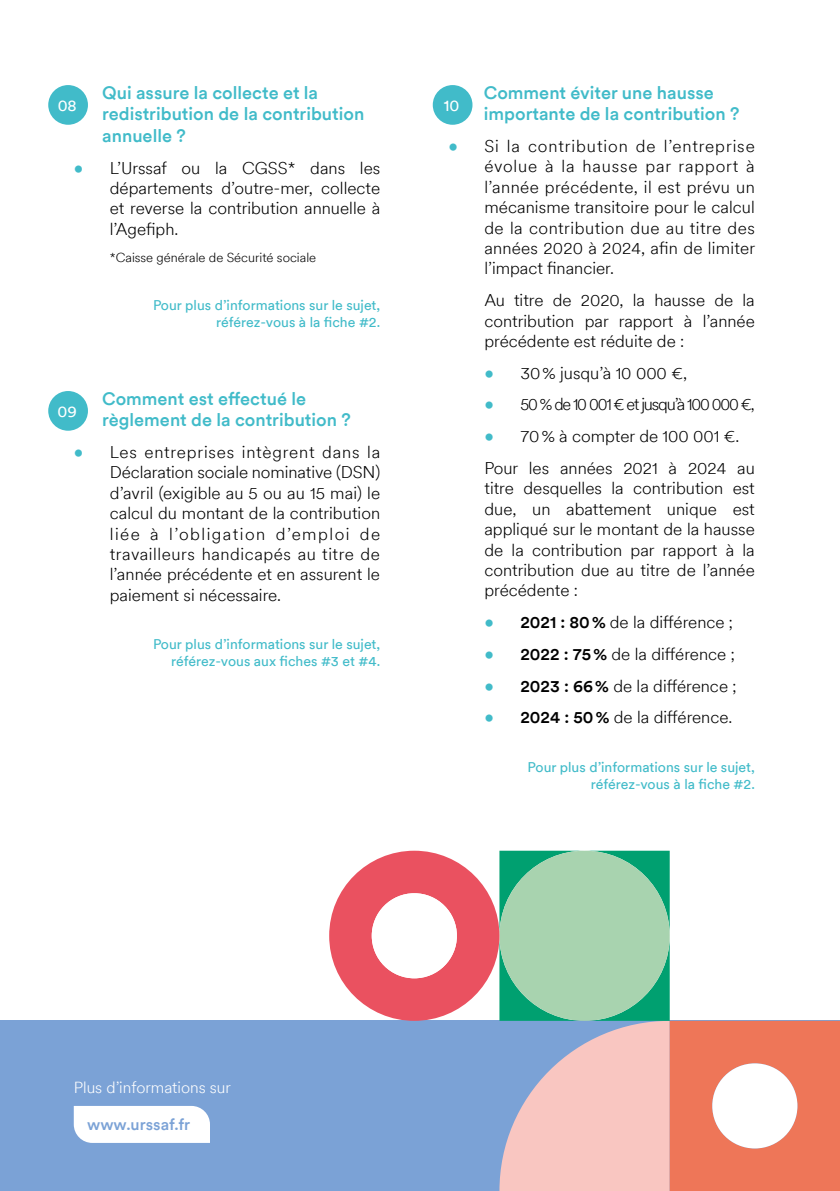
<style>
.page{position:relative;width:840px;height:1191px;background:#fff}
.page>*{position:absolute;margin:0;border:0;box-sizing:border-box;transform-origin:0 0}
.t1{font:500 18px/21.6px "Circular";color:#41bbc9}
.t2{font:300 17px/20.4px "Circular";color:#000;text-align:justify}
.t3{font:300 17px "Circular";letter-spacing:-.07em;color:#000;scale:.95 1}
.t4{font:300 16px "Circular";color:#fff}
.t5{font:500 16px "Circular";color:#7ba2d6}
.t6{font:16px "Circular";color:#fff}
.t7{font:14px "Circular";color:#41bbc9}
.t8{font:300 13px "Circular";color:#000}
.s1{font-weight:400;color:#41bbc9}
.s2{font-weight:500}
</style>
<div class="page">
<div style="left:0;top:1020px;width:839px;height:171px;background:#7ba2d6"></div>
<div style="left:74px;top:1106px;width:136px;height:36px;background:#fff"></div>
<div style="left:48px;top:391px;width:40px;height:40px;background:#41bbc9;border-radius:50%"></div>
<div style="left:48px;top:85px;width:40px;height:40px;background:#41bbc9;border-radius:50%"></div>
<div style="left:432px;top:85px;width:40px;height:40px;background:#41bbc9;border-radius:50%"></div>
<svg style="left:329px;top:850px;width:510px;height:341px"></svg>
<div style="left:371px;top:893px;width:85px;height:85px;background:#fff;border-radius:50%"></div>
<p class="t1" style="left:102px;top:81px;width:263px">Qui assure la collecte et la redistribution de la contribution annuelle ?</p>
<p class="t2" style="left:110px;top:157px;width:272px;text-indent:-36px"><span class="s1">•</span> L’Urssaf ou la CGSS* dans les départements d’outre-mer, collecte et reverse la contribution annuelle à l’Agefiph.</p>
<p class="t8" style="left:110px;top:248px;width:208px">*Caisse générale de Sécurité sociale</p>
<p class="t7" style="left:153px;top:296px;width:229px">Pour plus d’informations sur le sujet,</p>
<p class="t7" style="left:216px;top:313px;width:165px">référez-vous à la fiche #2.</p>
<p class="t1" style="left:483px;top:81px;width:257px">Comment éviter une hausse importante de la contribution ?</p>
<p class="t2" style="left:484px;top:135px;width:272px;text-indent:-36px"><span class="s1">•</span> Si la contribution de l’entreprise évolue à la hausse par rapport à l’année précédente, il est prévu un mécanisme transitoire pour le calcul de la contribution due au titre des années 2020 à 2024, afin de limiter l’impact financier.</p>
<p class="t2" style="left:484px;top:289px;width:272px">Au titre de 2020, la hausse de la contribution par rapport à l’année précédente est réduite de :</p>
<p class="t2" style="left:484px;top:362px;width:204px"><span class="s1">•</span> 30% jusqu’à 10 000 €,</p>
<p class="t3" style="left:484px;top:393px;width:286px"><span class="s1">•</span> 50 % de 10 001 € et jusqu’à 100 000 €,</p>
<p class="t2" style="left:484px;top:425px;width:256px"><span class="s1">•</span> 70% à compter de 100 001 €.</p>
<p class="t2" style="left:484px;top:457px;width:272px">Pour les années 2021 à 2024 au titre desquelles la contribution est due, un abattement unique est appliqué sur le montant de la hausse de la contribution par rapport à la contribution due au titre de l’année précédente :</p>
<p class="t2" style="left:484px;top:611px;width:250px"><span class="s1">•</span> <span class="s2">2021 : 80%</span> de la différence ;</p>
<p class="t2" style="left:484px;top:643px;width:252px"><span class="s1">•</span> <span class="s2">2022 : 75%</span> de la différence ;</p>
<p class="t2" style="left:484px;top:675px;width:253px"><span class="s1">•</span> <span class="s2">2023 : 66%</span> de la différence ;</p>
<p class="t2" style="left:484px;top:706px;width:249px"><span class="s1">•</span> <span class="s2">2024 : 50%</span> de la différence.</p>
<p class="t7" style="left:527px;top:757px;width:229px">Pour plus d’informations sur le sujet,</p>
<p class="t7" style="left:590px;top:774px;width:165px">référez-vous à la fiche #2.</p>
<p class="t6" style="left:58px;top:95px;width:21px">08</p>
<p class="t6" style="left:443px;top:95px;width:17px">10</p>
<p class="t1" style="left:102px;top:386px;width:250px">Comment est effectué le règlement de la contribution ?</p>
<p class="t2" style="left:110px;top:441px;width:272px;text-indent:-36px"><span class="s1">•</span> Les entreprises intègrent dans la Déclaration sociale nominative (DSN) d’avril (exigible au 5 ou au 15 mai) le calcul du montant de la contribution liée à l’obligation d’emploi de travailleurs handicapés au titre de l’année précédente et en assurent le paiement si nécessaire.</p>
<p class="t7" style="left:153px;top:635px;width:229px">Pour plus d’informations sur le sujet,</p>
<p class="t7" style="left:171px;top:652px;width:210px">référez-vous aux fiches #3 et #4.</p>
<p class="t6" style="left:58px;top:400px;width:21px">09</p>
<p class="t4" style="left:74px;top:1077px;width:159px">Plus d’informations sur</p>
<p class="t5" style="left:87px;top:1113px;width:105px">www.urssaf.fr</p>
</div>
